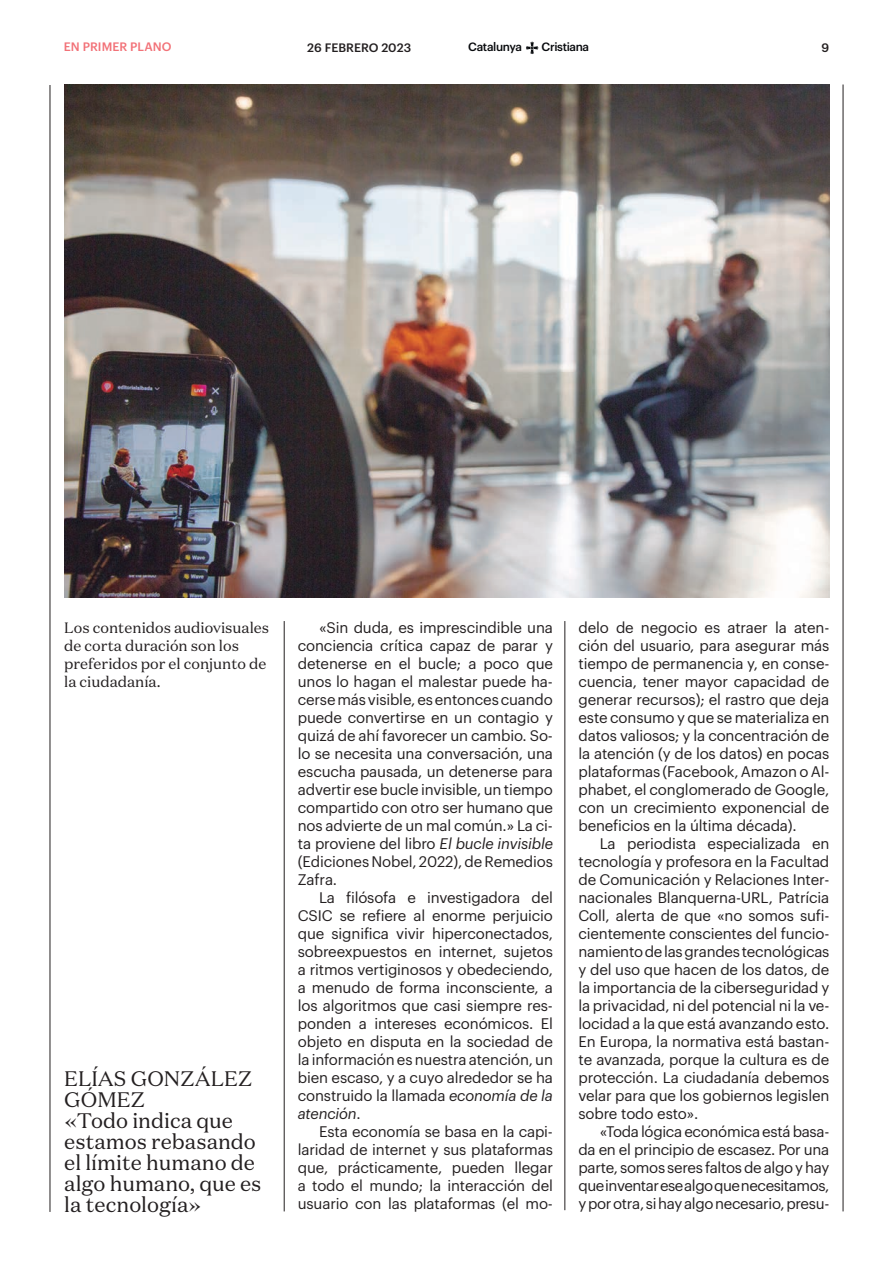
<style>
.page{position:relative;width:893px;height:1263px;background:#fff}
.page>*{position:absolute;margin:0;border:0;box-sizing:border-box;transform-origin:0 0}
.t1{font:21px/21px "Domaine Text";color:#231f20}
.t2{font:15px/18px "Graphik";letter-spacing:-.01em;color:#231f20;text-align:justify}
.t3{font:15px/18px "Domaine Text";color:#231f20}
.t4{font:500 12px "Graphik";color:#231f20}
.t5{font:500 12px "Graphik";letter-spacing:.005em;color:#f27278}
.t6{font:500 11.85px "Graphik";letter-spacing:-.03em;color:#07090c}
.s1{font-style:italic}
</style>
<div class="page">
<svg style="left:526px;top:42px;width:12px;height:12px"></svg>
<hr style="left:843px;top:85px;width:1px;height:1126px;background:#231f20">
<hr style="left:50px;top:85px;width:1px;height:1127px;background:#231f20">
<hr style="left:284px;top:621px;width:1px;height:590px;background:#231f20">
<hr style="left:565px;top:621px;width:1px;height:589px;background:#231f20">
<img style="left:64px;top:84px;width:765px;height:514px">
<p class="t5" style="left:64px;top:38px;width:109px">EN PRIMER PLANO</p>
<p class="t4" style="left:307px;top:38px;width:105px">26 FEBRERO 2023</p>
<p class="t6" style="left:468px;top:38px;width:55px">Catalunya</p>
<p class="t6" style="left:542px;top:38px;width:49px">Cristiana</p>
<p class="t4" style="left:821px;top:38px;width:9px">9</p>
<p class="t3" style="left:64px;top:618px;width:206px">Los contenidos audiovisuales de corta duración son los preferidos por el conjunto de la ciudadanía.</p>
<h1 class="t1" style="left:64px;top:1068px;width:199px">ELÍAS GONZÁLEZ<br>GÓMEZ<br>«Todo indica que estamos rebasando el límite humano de algo humano, que es la tecnología»</h1>
<p class="t2" style="left:298px;top:618px;width:257px;text-indent:21px">«Sin duda, es imprescindible una conciencia crítica capaz de parar y detenerse en el bucle; a poco que unos lo hagan el malestar puede ha&shy;cerse más visible, es entonces cuando puede convertirse en un contagio y quizá de ahí favorecer un cambio. So&shy;lo se necesita una conversación, una escucha pausada, un detenerse para advertir ese bucle invisible, un tiempo compartido con otro ser humano que nos advierte de un mal común.» La ci&shy;ta proviene del libro <span class="s1">El bucle invisible </span>(Ediciones Nobel, 2022), de Remedios Zafra.</p>
<p class="t2" style="left:298px;top:888px;width:257px;text-indent:21px">La filósofa e investigadora del CSIC se refiere al enorme perjuicio que significa vivir hiperconectados, sobreexpuestos en internet, sujetos a ritmos vertiginosos y obedeciendo, a menudo de forma inconsciente, a los algoritmos que casi siempre res&shy;ponden a intereses económicos. El objeto en disputa en la sociedad de la información es nuestra atención, un bien escaso, y a cuyo alrededor se ha construido la llamada <span class="s1">economía de la atención</span>.</p>
<p class="t2" style="left:298px;top:1122px;width:257px;text-indent:21px">Esta economía se basa en la capi&shy;laridad de internet y sus plataformas que, prácticamente, pueden llegar a todo el mundo; la interacción del usuario con las plataformas (el mo-</p>
<p class="t2" style="left:578px;top:618px;width:252px">delo de negocio es atraer la aten&shy;ción del usuario, para asegurar más tiempo de permanencia y, en conse&shy;cuencia, tener mayor capacidad de generar recursos); el rastro que deja este consumo y que se materializa en datos valiosos; y la concentración de la atención (y de los datos) en pocas plataformas (Facebook, Amazon o Al&shy;phabet, el conglomerado de Google, con un crecimiento exponencial de beneficios en la última década).</p>
<p class="t2" style="left:578px;top:834px;width:252px;text-indent:21px">La periodista especializada en tecnología y profesora en la Facultad de Comunicación y Relaciones Inter&shy;nacionales Blanquerna-URL, Patrícia Coll, alerta de que «no somos sufi&shy;cientemente conscientes del funcio&shy;namiento de las grandes tecnológicas y del uso que hacen de los datos, de la importancia de la ciberseguridad y la privacidad, ni del potencial ni la ve&shy;locidad a la que está avanzando esto.<br>En Europa, la normativa está bastan&shy;te avanzada, porque la cultura es de protección. La ciudadanía debemos velar para que los gobiernos legislen sobre todo esto».</p>
<p class="t2" style="left:578px;top:1122px;width:252px;text-indent:21px">«Toda lógica económica está basa&shy;da en el principio de escasez. Por una parte, somos seres faltos de algo y hay que inventar ese algo que necesitamos, y por otra, si hay algo necesario, presu-</p>
</div>
